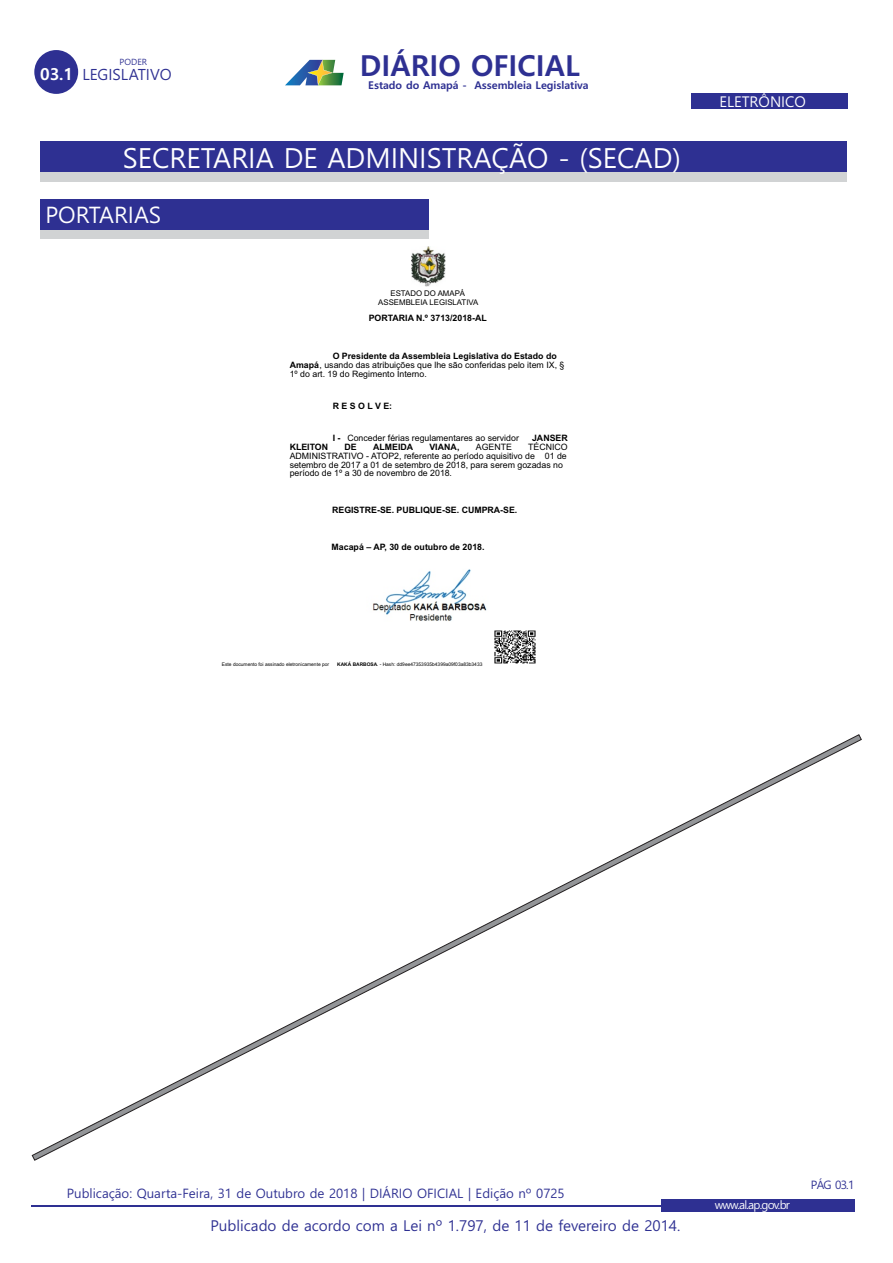
<style>
.page{position:relative;width:893px;height:1263px;background:#fff}
.page>*{position:absolute;margin:0;border:0;box-sizing:border-box;transform-origin:0 0}
.t1{font:700 28.8px "Malgun Gothic";color:#2e3092}
.t2{font:27.6px "Malgun Gothic";color:#fff}
.t3{font:22.65px "Malgun Gothic";color:#fff}
.t4{font:700 16.5px "Malgun Gothic";color:#fff}
.t5{font:15.3px "Malgun Gothic";color:#2e3092}
.t6{font:14.85px "Malgun Gothic";color:#2e3092}
.t7{font:14.7px "Malgun Gothic";color:#fff}
.t8{font:12.9px "Malgun Gothic";color:#2e3092}
.t9{font:11.55px "Malgun Gothic";letter-spacing:-.065em;color:#fff}
.t10{font:11.55px "Malgun Gothic";color:#2e3092}
.t11{font:700 10.65px "Malgun Gothic";color:#2e3092}
.t12{font:8.85px/8.9px "Arial";color:#000}
.t13{font:700 8.85px "Arial";color:#000}
.t14{font:8.7px "Malgun Gothic";color:#2e3092}
.t15{font:7.8px/9.3px "Arial";color:#000;text-align:center}
.t16{font:4.95px "Arial";color:#000}
.s1{font-weight:700}
</style>
<div class="page">
<hr style="left:31px;top:1205px;width:698px;height:1px;background:#2e3092">
<div style="left:661px;top:1199px;width:194px;height:13px;background:#2e3092"></div>
<svg style="left:285px;top:60px;width:59px;height:25px"></svg>
<div style="left:34px;top:50px;width:44px;height:44px;background:#2e3092;border-radius:50%"></div>
<div style="left:691px;top:93px;width:157px;height:16px;background:#2e3092"></div>
<div style="left:41px;top:156px;width:806px;height:26px;background:#d1d3d4"></div>
<div style="left:41px;top:142px;width:806px;height:30px;background:#2e3092"></div>
<svg style="left:31px;top:734px;width:831px;height:427px"></svg>
<div style="left:41px;top:214px;width:388px;height:25px;background:#d1d3d4"></div>
<div style="left:41px;top:199px;width:388px;height:30px;background:#2e3092"></div>
<img style="left:411px;top:247px;width:34px;height:39px">
<img style="left:372px;top:569px;width:115px;height:52px">
<img style="left:494px;top:630px;width:42px;height:34px">
<h3 class="t4" style="left:40px;top:67px;width:35px">03.1</h3>
<p class="t14" style="left:120px;top:58px;width:29px">PODER</p>
<h3 class="t5" style="left:82px;top:68px;width:91px">LEGISLATIVO</h3>
<h1 class="t1" style="left:360px;top:53px;width:222px">DIÁRIO OFICIAL</h1>
<p class="t11" style="left:368px;top:80px;width:222px">Estado do Amapá - Assembleia Legislativa</p>
<h2 class="t2" style="left:123px;top:145px;width:560px">SECRETARIA DE ADMINISTRAÇÃO - (SECAD)</h2>
<h3 class="t3" style="left:45px;top:205px;width:117px">PORTARIAS</h3>
<h2 class="t2" style="left:181px;top:145px;width:442px">SECRETARIA LEG SLA IVA - (SELEG)</h2>
<p class="t15" style="left:378px;top:289px;width:102px">ESTADO DO AMAPÁ<br>ASSEMBLEIA LEGISLATIVA</p>
<p class="t13" style="left:369px;top:315px;width:120px">PORTARIA N.º 3713/2018-AL</p>
<p class="t12" style="left:290px;top:352px;width:276px;text-indent:43px"><span class="s1">O Presidente da Assembleia Legislativa do Estado do<br>Amapá</span>, usando das atribuições que lhe são conferidas pelo item IX, §<br>1º do art. 19 do Regimento Interno.</p>
<p class="t13" style="left:333px;top:403px;width:61px">R E S O L V E:</p>
<p class="t12" style="left:333px;top:435px;width:188px"><span class="s1">I -</span> Conceder férias regulamentares ao servidor</p>
<p class="t13" style="left:532px;top:435px;width:37px">JANSER</p>
<p class="t13" style="left:290px;top:444px;width:40px">KLEITON</p>
<p class="t13" style="left:345px;top:444px;width:14px">DE</p>
<p class="t13" style="left:373px;top:444px;width:42px">ALMEIDA</p>
<p class="t13" style="left:429px;top:444px;width:32px">VIANA,</p>
<p class="t12" style="left:476px;top:443px;width:38px">AGENTE</p>
<p class="t12" style="left:290px;top:443px;width:280px;text-indent:238px">TÉCNICO ADMINISTRATIVO - ATOP2, referente ao período aquisitivo de 01 de setembro de 2017 a 01 de setembro de 2018, para serem gozadas no período de 1º a 30 de novembro de 2018.</p>
<p class="t13" style="left:332px;top:506px;width:187px">REGISTRE-SE. PUBLIQUE-SE. CUMPRA-SE.</p>
<p class="t13" style="left:332px;top:543px;width:155px">Macapá – AP, 30 de outubro de 2018.</p>
<h3 class="t7" style="left:719px;top:96px;width:88px">ELETRÔNICO</h3>
<p class="t16" style="left:222px;top:662px;width:109px">Este documento foi assinado eletronicamente por</p>
<p class="t16" style="left:337px;top:662px;width:147px"><span class="s1">KAKÁ BARBOSA</span>. - Hash: dd9ee47353935b4399a09f03a83b3433</p>
<h3 class="t8" style="left:67px;top:1188px;width:499px">Publicação: Quarta-Feira, 31 de Outubro de 2018 | DIÁRIO OFICIAL | Edição nº 0725</h3>
<h3 class="t6" style="left:210px;top:1219px;width:471px">Publicado de acordo com a Lei nº 1.797, de 11 de fevereiro de 2014.</h3>
<h3 class="t9" style="left:715px;top:1199px;width:77px">www.al.ap.gov.br</h3>
<h3 class="t10" style="left:811px;top:1179px;width:45px">PÁG 03.1</h3>
</div>
